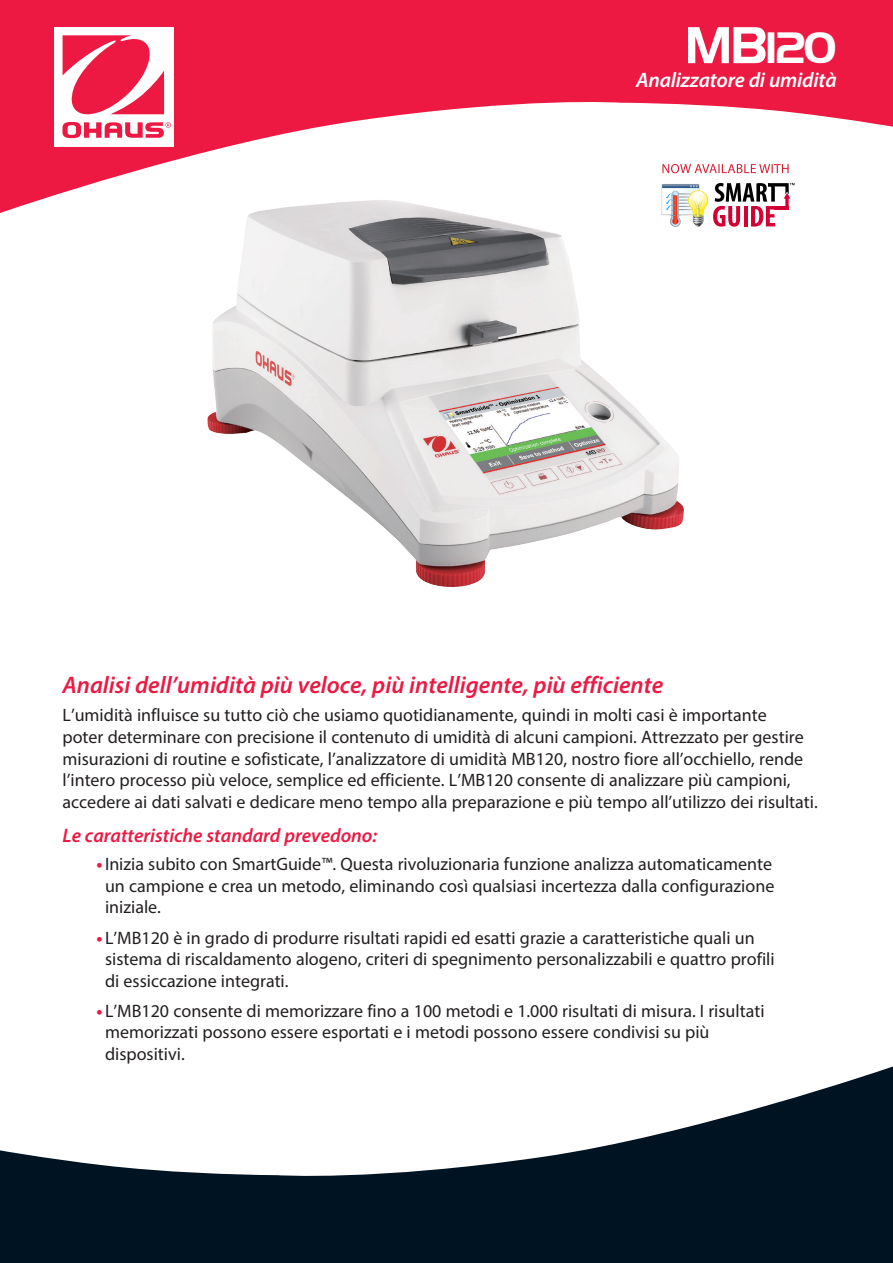
<style>
.page{position:relative;width:893px;height:1263px;background:#fff}
.page>*{position:absolute;margin:0;border:0;box-sizing:border-box;transform-origin:0 0}
.Cover_Product_Name{font:700 45.9px "Handel Got D";color:#fff}
.Cover_Headline_Text{font:italic 600 24px "Myriad Pro";color:#ed1943}
.Cover_Product_Sub_Ti{font:italic 600 21px "Myriad Pro";letter-spacing:-.01em;color:#fff}
.Cover_Standard_Featu{font:italic 600 19.5px "Myriad Pro";color:#ed1943}
.Cover_Copy_Text{font:18px/21.6px "Myriad Pro";color:#231f20}
.s1{font-size:54px}
.s2{font-weight:700;color:#ed1943}
</style>
<div class="page">
<svg style="left:0;top:0;width:893px;height:213px;fill:#ed1943"></svg>
<div style="left:54px;top:27px;width:120px;height:119px;background:#fff"></div>
<svg style="left:62px;top:35px;width:109px;height:103px"></svg>
<svg style="left:0;top:1066px;width:893px;height:197px;fill:#001322"></svg>
<img style="left:207px;top:200px;width:477px;height:387px">
<svg style="left:713px;top:183px;width:82px;height:44px"></svg>
<img style="left:660px;top:179px;width:49px;height:49px">
<svg style="left:662px;top:164px;width:127px;height:9px"></svg>
<p class="Cover_Product_Name" style="left:684px;top:22px;width:154px"><span class="s1">MB</span>120</p>
<p class="Cover_Product_Sub_Ti" style="left:636px;top:67px;width:202px">Analizzatore di umidità</p>
<p class="Cover_Headline_Text" style="left:63px;top:670px;width:602px">Analisi dell’umidità più veloce, più intelligente, più efficiente</p>
<p class="Cover_Copy_Text" style="left:63px;top:704px;width:757px">L’umidità influisce su tutto ciò che usiamo quotidianamente, quindi in molti casi è importante<br>poter determinare con precisione il contenuto di umidità di alcuni campioni. Attrezzato per gestire misurazioni di routine e sofisticate, l’analizzatore di umidità MB120, nostro fiore all’occhiello, rende l’intero processo più veloce, semplice ed efficiente. L’MB120 consente di analizzare più campioni, accedere ai dati salvati e dedicare meno tempo alla preparazione e più tempo all’utilizzo dei risultati.</p>
<p class="Cover_Standard_Featu" style="left:63px;top:823px;width:316px">Le caratteristiche standard prevedono:</p>
<p class="Cover_Copy_Text" style="left:105px;top:853px;width:671px;text-indent:-9px"><span class="s2">•</span>Inizia subito con SmartGuide™. Questa rivoluzionaria funzione analizza automaticamente un campione e crea un metodo, eliminando così qualsiasi incertezza dalla configurazione iniziale.</p>
<p class="Cover_Copy_Text" style="left:105px;top:926px;width:671px;text-indent:-9px"><span class="s2">•</span> L’MB120 è in grado di produrre risultati rapidi ed esatti grazie a caratteristiche quali un sistema di riscaldamento alogeno, criteri di spegnimento personalizzabili e quattro profili di essiccazione integrati.</p>
<p class="Cover_Copy_Text" style="left:105px;top:1000px;width:661px;text-indent:-9px"><span class="s2">•</span> L’MB120 consente di memorizzare fino a 100 metodi e 1.000 risultati di misura. I risultati memorizzati possono essere esportati e i metodi possono essere condivisi su più dispositivi.</p>
</div>
